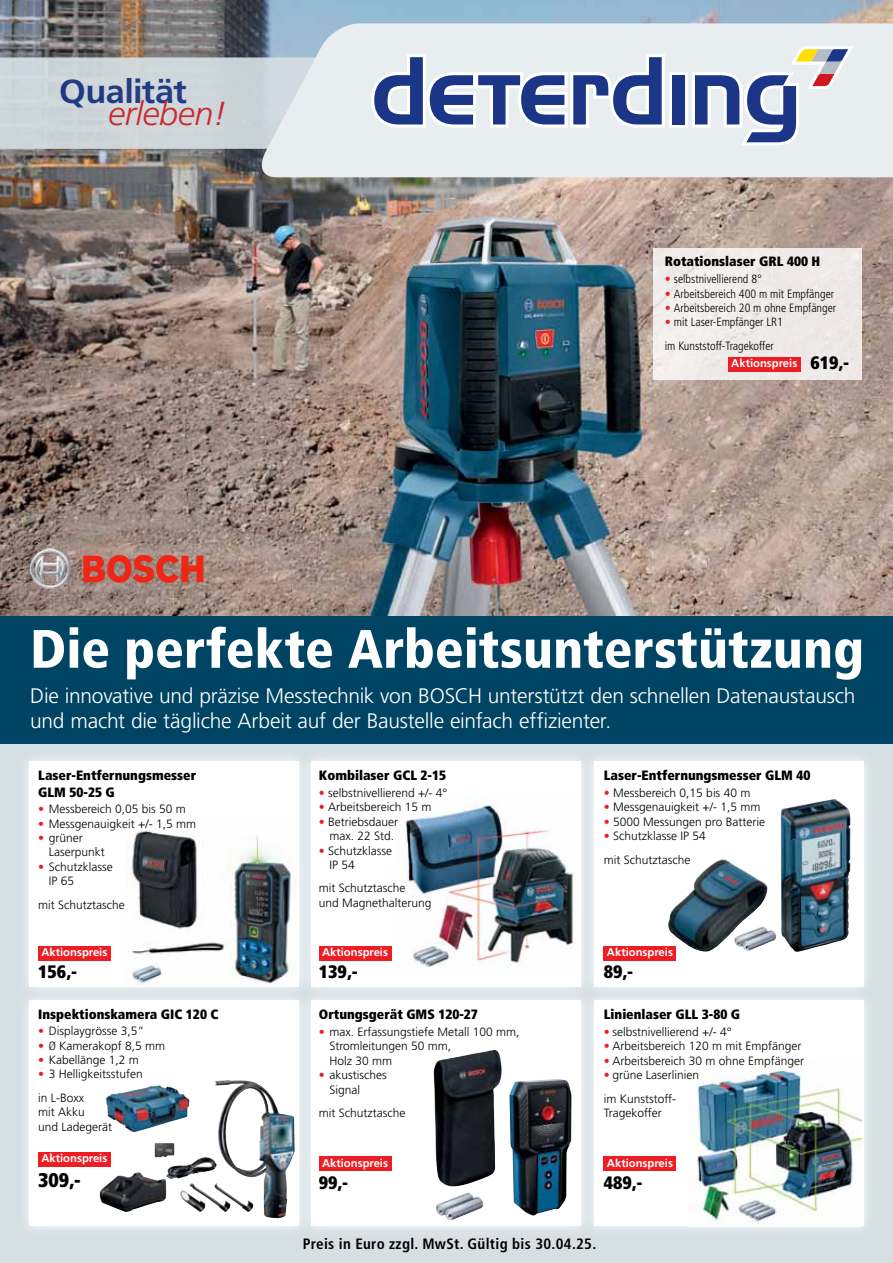
<style>
.page{position:relative;width:893px;height:1263px;background:#fff}
.page>*{position:absolute;margin:0;border:0;box-sizing:border-box;transform-origin:0 0}
.t1{font:900 condensed 54px "Frutiger";color:#fff}
.t2{font:700 33.3px "Frutiger";letter-spacing:-.02em;color:#1c3687}
.t3{font:italic 300 33.3px "Frutiger";letter-spacing:-.015em;color:#d2232a}
.t4{font:300 21px/25.2px "Frutiger";letter-spacing:-.01em;color:#fff}
.t5{font:900 condensed 19.8px "Frutiger";color:#000}
.t6{font:900 condensed 18px "Frutiger";color:#000}
.t7{font:700 condensed 15px "Frutiger";letter-spacing:.02em;color:#000}
.t8{font:900 condensed 13.5px/16.2px "Frutiger";color:#000}
.t9{font:300 12px/14.4px "Frutiger";color:#000}
.t10{font:300 condensed 12px/23.4px "Frutiger";color:#000}
.t11{font:700 11.25px "Frutiger";color:#fff}
.s1{color:#ed1d24}
.s2{font-stretch:condensed}
</style>
<div class="page">
<img style="left:0;top:149px;width:893px;height:468px">
<img style="left:0;top:0;width:893px;height:57px">
<div style="left:653px;top:248px;width:208px;height:132px;background:#efebe9"></div>
<div style="left:0;top:678px;width:893px;height:585px;background:#d6dfe3"></div>
<div style="left:18px;top:989px;width:292px;height:248px;background:linear-gradient(to right,#dfe6e9,#dfe6e9)"></div>
<div style="left:30px;top:1001px;width:269px;height:225px;background:#fff"></div>
<div style="left:18px;top:749px;width:293px;height:249px;background:linear-gradient(to right,#dfe5e9,#dfe6e9)"></div>
<div style="left:30px;top:761px;width:269px;height:225px;background:#fff"></div>
<img style="left:126px;top:830px;width:170px;height:156px">
<div style="left:300px;top:989px;width:292px;height:248px;background:linear-gradient(to right,#e0e7ea,#dfe6e9)"></div>
<div style="left:312px;top:1001px;width:269px;height:225px;background:#fff"></div>
<svg style="left:300px;top:750px;width:282px;height:248px;fill:#e1e7ea"></svg>
<div style="left:312px;top:761px;width:269px;height:225px;background:#fff"></div>
<div style="left:582px;top:989px;width:293px;height:248px;background:linear-gradient(to right,#e0e7ea,#e0e6e9)"></div>
<div style="left:594px;top:1001px;width:269px;height:225px;background:#fff"></div>
<img style="left:689px;top:1060px;width:173px;height:165px">
<div style="left:582px;top:750px;width:293px;height:248px;background:#e0e7e9"></div>
<div style="left:594px;top:761px;width:269px;height:225px;background:#fff"></div>
<svg style="left:252px;top:23px;width:641px;height:154px;fill:#e8edf0"></svg>
<svg style="left:371px;top:46px;width:482px;height:99px;fill:#e8edf0"></svg>
<svg style="left:0;top:57px;width:564px;height:92px"></svg>
<svg style="left:573px;top:57px;width:89px;height:67px"></svg>
<div style="left:672px;top:75px;width:13px;height:49px;background:#1c3687"></div>
<svg style="left:695px;top:75px;width:44px;height:49px"></svg>
<svg style="left:746px;top:49px;width:102px;height:93px"></svg>
<img style="left:405px;top:804px;width:171px;height:163px">
<img style="left:213px;top:1080px;width:82px;height:138px">
<img style="left:433px;top:1050px;width:69px;height:107px">
<img style="left:436px;top:1079px;width:136px;height:141px">
<div style="left:0;top:617px;width:893px;height:127px;background:#004464"></div>
<svg style="left:83px;top:555px;width:120px;height:28px"></svg>
<img style="left:29px;top:548px;width:43px;height:40px">
<div style="left:728px;top:357px;width:72px;height:14px;background:#ed1d24"></div>
<div style="left:38px;top:946px;width:73px;height:14px;background:#ed1d24"></div>
<div style="left:38px;top:1152px;width:73px;height:14px;background:#ed1d24"></div>
<div style="left:319px;top:1157px;width:72px;height:14px;background:#ed1d24"></div>
<div style="left:319px;top:946px;width:72px;height:14px;background:#ed1d24"></div>
<div style="left:604px;top:946px;width:72px;height:14px;background:#ed1d24"></div>
<div style="left:604px;top:1157px;width:72px;height:14px;background:#ed1d24"></div>
<img style="left:692px;top:799px;width:159px;height:153px">
<h2 class="t2" style="left:59px;top:72px;width:129px">Qualität</h2>
<h2 class="t3" style="left:108px;top:95px;width:120px">erleben!</h2>
<p class="t8" style="left:665px;top:253px;width:157px">Rotationslaser GRL 400 H</p>
<p class="t10" style="left:665px;top:268px;width:99px"><span class="s1">•</span> selbstnivellierend 8°</p>
<p class="t10" style="left:665px;top:282px;width:171px"><span class="s1">•</span> Arbeitsbereich 400 m mit Empfänger</p>
<p class="t10" style="left:665px;top:296px;width:173px"><span class="s1">•</span> Arbeitsbereich 20 m ohne Empfänger</p>
<p class="t10" style="left:665px;top:311px;width:119px"><span class="s1">•</span> mit Laser-Empfänger LR1 im Kunststoff-Tragekoffer</p>
<h3 class="t6" style="left:810px;top:352px;width:40px">619,-</h3>
<p class="t11" style="left:731px;top:357px;width:68px">Aktionspreis</p>
<h1 class="t1" style="left:30px;top:616px;width:835px">Die perfekte Arbeitsunterstützung</h1>
<h3 class="t4" style="left:30px;top:683px;width:827px">Die innovative und präzise Messtechnik von BOSCH unterstützt den schnellen Datenaustausch und macht die tägliche Arbeit auf der Baustelle einfach effizienter.</h3>
<p class="t8" style="left:38px;top:767px;width:159px">Laser-Entfernungsmesser<br>GLM 50-25 G</p>
<p class="t9" style="left:38px;top:802px;width:149px"><span class="s1">•</span> Messbereich 0,05 bis 50 m</p>
<p class="t9" style="left:38px;top:816px;width:159px"><span class="s1">•</span> Messgenauigkeit +/- 1,5 mm</p>
<p class="t9" style="left:49px;top:830px;width:58px;text-indent:-10px"><span class="s1">•</span> grüner<br>Laserpunkt</p>
<p class="t9" style="left:49px;top:859px;width:65px;text-indent:-10px"><span class="s1">•</span> Schutzklasse<br>IP 65</p>
<p class="t9" style="left:38px;top:897px;width:88px">mit Schutztasche</p>
<p class="t11" style="left:41px;top:945px;width:68px">Aktionspreis</p>
<h3 class="t6" style="left:38px;top:961px;width:40px">156,-</h3>
<p class="t8" style="left:38px;top:1006px;width:182px">Inspektionskamera GIC 120 C</p>
<p class="t9" style="left:38px;top:1024px;width:107px"><span class="s1">•</span> Displaygrösse 3,5“</p>
<p class="t9" style="left:38px;top:1038px;width:128px"><span class="s1">•</span> <span class="s2">Ø</span> Kamerakopf 8,5 mm</p>
<p class="t9" style="left:38px;top:1052px;width:102px"><span class="s1">•</span> Kabellänge 1,2 m</p>
<p class="t9" style="left:38px;top:1062px;width:106px;line-height:23.4px"><span class="s1">•</span> 3 Helligkeitsstufen in L-Boxx</p>
<p class="t9" style="left:38px;top:1105px;width:76px">mit Akku<br>und Ladegerät</p>
<p class="t8" style="left:319px;top:767px;width:129px">Kombilaser GCL 2-15</p>
<p class="t9" style="left:319px;top:786px;width:130px"><span class="s1">•</span> selbstnivellierend +/- 4°</p>
<p class="t9" style="left:319px;top:800px;width:114px"><span class="s1">•</span> Arbeitsbereich 15 m</p>
<p class="t9" style="left:319px;top:814px;width:81px;text-align:center"><span class="s1">•</span> Betriebsdauer max. 22 Std.</p>
<p class="t9" style="left:329px;top:843px;width:64px;text-indent:-10px"><span class="s1">•</span> Schutzklasse<br>IP 54</p>
<p class="t9" style="left:319px;top:881px;width:114px">mit Schutztasche<br>und Magnethalterung</p>
<p class="t8" style="left:604px;top:767px;width:208px">Laser-Entfernungsmesser GLM 40</p>
<p class="t9" style="left:604px;top:786px;width:148px"><span class="s1">•</span> Messbereich 0,15 bis 40 m</p>
<p class="t9" style="left:604px;top:800px;width:158px"><span class="s1">•</span> Messgenauigkeit +/- 1,5 mm</p>
<p class="t9" style="left:604px;top:814px;width:163px"><span class="s1">•</span> 5000 Messungen pro Batterie</p>
<p class="t9" style="left:604px;top:824px;width:104px;line-height:23.4px"><span class="s1">•</span> Schutzklasse IP 54 mit Schutztasche</p>
<p class="t11" style="left:322px;top:945px;width:68px">Aktionspreis</p>
<p class="t11" style="left:607px;top:945px;width:68px">Aktionspreis</p>
<h3 class="t6" style="left:319px;top:961px;width:40px">139,-</h3>
<h3 class="t6" style="left:604px;top:961px;width:31px">89,-</h3>
<p class="t8" style="left:319px;top:1006px;width:161px">Ortungsgerät GMS 120-27</p>
<p class="t9" style="left:329px;top:1024px;width:192px;text-indent:-10px"><span class="s1">•</span> max. Erfassungstiefe Metall 100 mm,<br>Stromleitungen 50 mm,<br>Holz 30 mm</p>
<p class="t9" style="left:329px;top:1068px;width:59px;text-indent:-10px"><span class="s1">•</span> akustisches<br>Signal</p>
<p class="t9" style="left:319px;top:1105px;width:88px">mit Schutztasche</p>
<p class="t8" style="left:604px;top:1006px;width:138px">Linienlaser GLL 3-80 G</p>
<p class="t9" style="left:604px;top:1024px;width:129px"><span class="s1">•</span> selbstnivellierend +/- 4°</p>
<p class="t9" style="left:604px;top:1039px;width:199px"><span class="s1">•</span> Arbeitsbereich 120 m mit Empfänger</p>
<p class="t9" style="left:604px;top:1053px;width:202px"><span class="s1">•</span> Arbeitsbereich 30 m ohne Empfänger</p>
<p class="t9" style="left:604px;top:1063px;width:97px;line-height:23.4px"><span class="s1">•</span> grüne Laserlinien im Kunststoff-</p>
<p class="t9" style="left:604px;top:1105px;width:60px">Tragekoffer</p>
<p class="t11" style="left:41px;top:1152px;width:68px">Aktionspreis</p>
<p class="t11" style="left:322px;top:1156px;width:68px">Aktionspreis</p>
<h3 class="t5" style="left:38px;top:1167px;width:44px">309,-</h3>
<h3 class="t6" style="left:319px;top:1171px;width:31px">99,-</h3>
<p class="t11" style="left:607px;top:1156px;width:68px">Aktionspreis</p>
<h3 class="t6" style="left:604px;top:1171px;width:40px">489,-</h3>
<p class="t7" style="left:303px;top:1234px;width:295px">Preis in Euro zzgl. MwSt. Gültig bis 30.04.25.</p>
</div>
